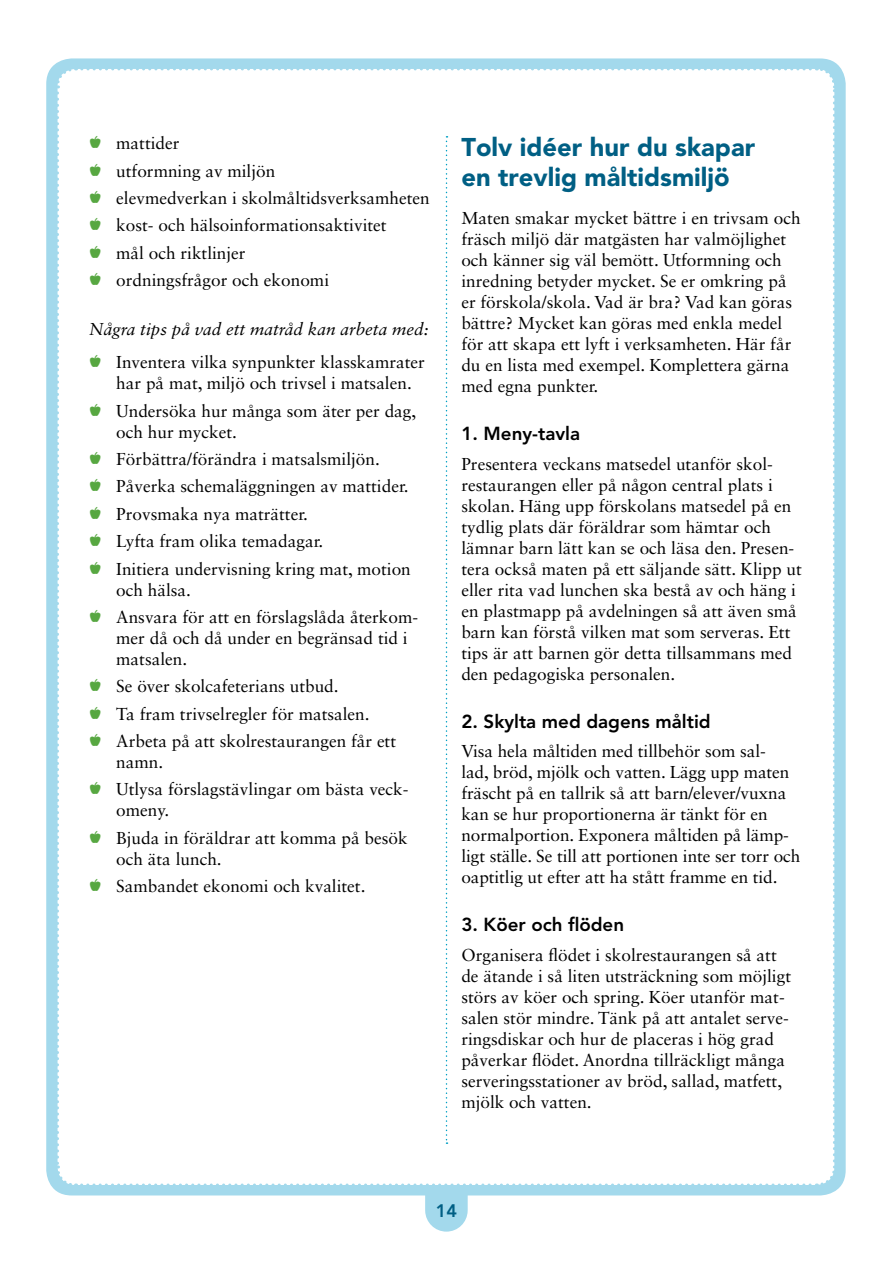
<style>
.page{position:relative;width:893px;height:1263px;background:#fff}
.page>*{position:absolute;margin:0;border:0;box-sizing:border-box;transform-origin:0 0}
.t1{font:900 25.5px/30px "Avenir";color:#005f84}
.t2{font:800 18.75px "Avenir";color:#000}
.t3{font:800 18px "Avenir";color:#005f84}
.t4{font:17.25px/21px "Sabon LT Std";color:#000}
.s1{font-family:"Efon";color:#57a741}
.s2{font-style:italic}
</style>
<div class="page">
<div style="left:46px;top:58px;width:800px;height:1137px;background:#a3d9ec;border-radius:26px"></div>
<div style="left:54px;top:69px;width:783px;height:1162px;background:#fff"></div>
<p class="t4" style="left:89px;top:129px;width:342px;line-height:27.5px"><span class="s1">(</span> mattider<br><span class="s1">(</span> utformning av miljön<br><span class="s1">(</span> elevmedverkan i skolmåltidsverksamheten <span class="s1">(</span> kost- och hälsoinformationsaktivitet<br><span class="s1">(</span> mål och riktlinjer<br><span class="s1">(</span> ordningsfrågor och ekonomi</p>
<p class="t4" style="left:89px;top:311px;width:341px;line-height:33.8px"><span class="s2">Några tips på vad ett matråd kan arbeta med: </span><span class="s1">(</span> Inventera vilka synpunkter klasskamrater</p>
<p class="t4" style="left:89px;top:369px;width:328px;line-height:27.5px;text-align:right">har på mat, miljö och trivsel i matsalen.<br><span class="s1">(</span> Undersöka hur många som äter per dag,</p>
<p class="t4" style="left:89px;top:418px;width:323px;line-height:27.5px;text-indent:27px">och hur mycket.<br><span class="s1">(</span> Förbättra/förändra i matsalsmiljön.<br><span class="s1">(</span> Påverka schemaläggningen av mattider. <span class="s1">(</span> Provsmaka nya maträtter.<br><span class="s1">(</span> Lyfta fram olika temadagar.<br><span class="s1">(</span> Initiera undervisning kring mat, motion</p>
<p class="t4" style="left:89px;top:576px;width:330px;line-height:27.5px;text-indent:27px">och hälsa.<br><span class="s1">(</span> Ansvara för att en förslagslåda återkom-</p>
<p class="t4" style="left:116px;top:627px;width:293px">mer då och då under en begränsad tid i matsalen.</p>
<p class="t4" style="left:89px;top:672px;width:308px;line-height:27.5px"><span class="s1">(</span> Se över skolcafeterians utbud.<br><span class="s1">(</span> Ta fram trivselregler för matsalen.<br><span class="s1">(</span> Arbeta på att skolrestaurangen får ett</p>
<p class="t4" style="left:89px;top:748px;width:321px;line-height:27.5px;text-indent:27px">namn.<br><span class="s1">(</span> Utlysa förslagstävlingar om bästa veck-</p>
<p class="t4" style="left:89px;top:796px;width:320px;line-height:27.5px;text-indent:27px">omeny.<br><span class="s1">(</span> Bjuda in föräldrar att komma på besök</p>
<p class="t4" style="left:89px;top:845px;width:278px;line-height:27.5px;text-indent:27px">och äta lunch.<br><span class="s1">(</span> Sambandet ekonomi och kvalitet.</p>
<h1 class="t1" style="left:461px;top:132px;width:295px">Tolv idéer hur du skapar en trevlig måltidsmiljö</h1>
<p class="t4" style="left:461px;top:208px;width:341px">Maten smakar mycket bättre i en trivsam och fräsch miljö där matgästen har valmöjlighet och känner sig väl bemött. Utformning och inredning betyder mycket. Se er omkring på er förskola/skola. Vad är bra? Vad kan göras bättre? Mycket kan göras med enkla medel för att skapa ett lyft i verksamheten. Här får du en lista med exempel. Komplettera gärna med egna punkter.</p>
<p class="t2" style="left:461px;top:423px;width:120px">1. Meny-tavla</p>
<p class="t4" style="left:461px;top:453px;width:342px">Presentera veckans matsedel utanför skol&shy;restaurangen eller på någon central plats i skolan. Häng upp förskolans matsedel på en tydlig plats där föräldrar som hämtar och lämnar barn lätt kan se och läsa den. Presen&shy;tera också maten på ett säljande sätt. Klipp ut eller rita vad lunchen ska bestå av och häng i en plastmapp på avdelningen så att även små barn kan förstå vilken mat som serveras. Ett tips är att barnen gör detta tillsammans med den pedagogiska personalen.</p>
<p class="t2" style="left:461px;top:710px;width:251px">2. Skylta med dagens måltid</p>
<p class="t4" style="left:461px;top:741px;width:341px">Visa hela måltiden med tillbehör som sal-<br>lad, bröd, mjölk och vatten. Lägg upp maten fräscht på en tallrik så att barn/elever/vuxna kan se hur proportionerna är tänkt för en normalportion. Exponera måltiden på lämp&shy;ligt ställe. Se till att portionen inte ser torr och oaptitlig ut efter att ha stått framme en tid.</p>
<p class="t2" style="left:461px;top:914px;width:164px">3. Köer och flöden</p>
<p class="t4" style="left:461px;top:944px;width:331px">Organisera flödet i skolrestaurangen så att de ätande i så liten utsträckning som möjligt störs av köer och spring. Köer utanför mat&shy;salen stör mindre. Tänk på att antalet serve&shy;ringsdiskar och hur de placeras i hög grad påverkar flödet. Anordna tillräckligt många serveringsstationer av bröd, sallad, matfett, mjölk och vatten.</p>
<p class="t3" style="left:436px;top:1200px;width:23px">14</p>
</div>
